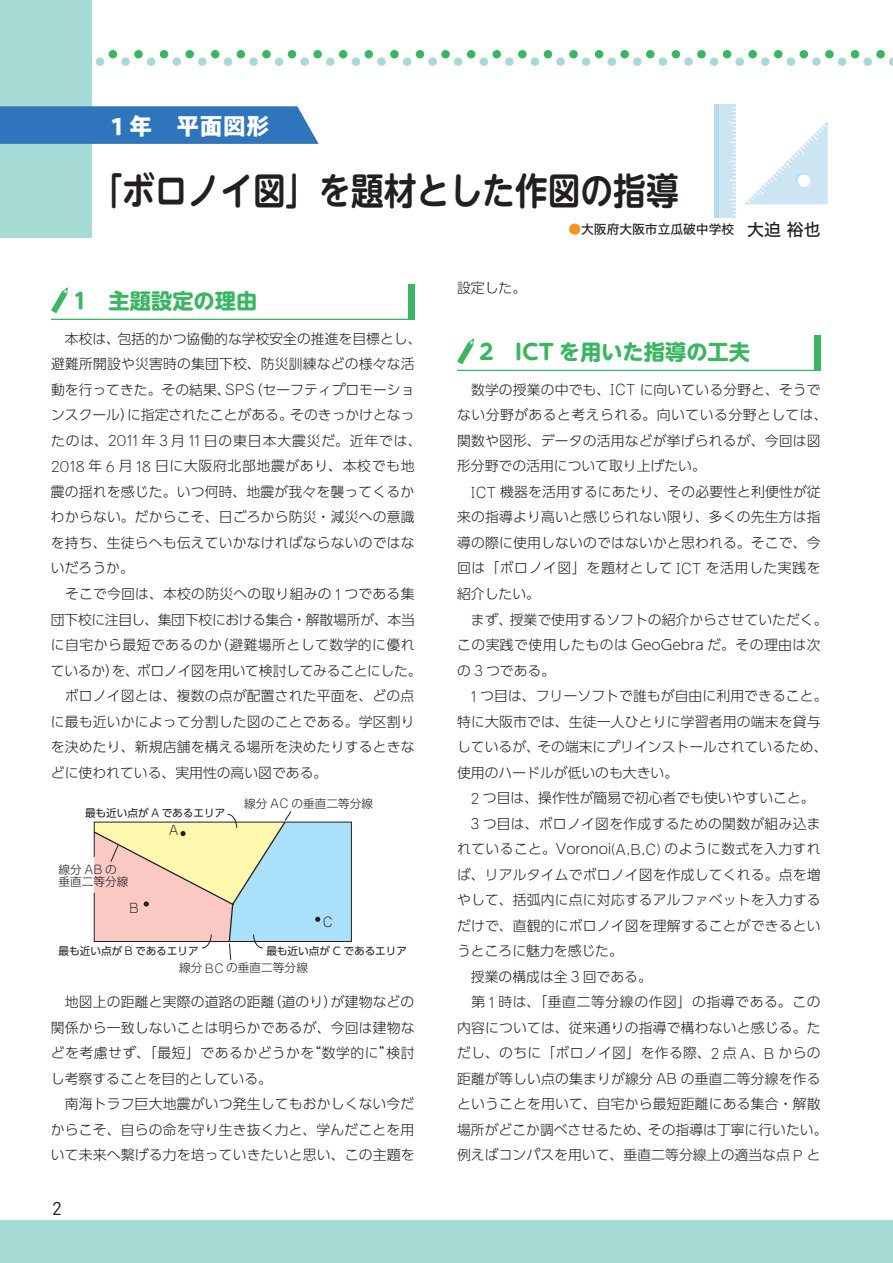
<style>
.page{position:relative;width:893px;height:1263px;background:#fff}
.page>*{position:absolute;margin:0;border:0;box-sizing:border-box;transform-origin:0 0}
.t1{font:700 37.2px "UD Shin M Go Pro De";color:#231f20;scale:.88 1}
.t2{font:700 23.4px "PA1 Gothic Std N";color:#fff}
.t3{font:700 21.3px "UD Shin M Go Pro";color:#3ab662}
.t4{font:19.5px "Orator Std";color:#231f20}
.t5{font:300 13.8px/25.5px "UD Shin Go Pr 6";letter-spacing:.015em;color:#231f20}
.t6{font:300 13.8px "UD Shin Go Pr 6";letter-spacing:.045em;color:#231f20}
.t7{font:12.75px "Hira Kaku Std W5";color:#231f20}
.t8{font:12.75px "Nail";color:#231f20}
.t9{font:300 11.7px/12.6px "UD Shin Go Pr 6";color:#231f20}
.t10{font:10.65px "UD Shin Go Pr 6";color:#231f20}
.s1{color:#f7931d}
.s2{font-size:16.95px}
.s3{font-family:"Nail";font-weight:400}
.s4{font-family:"Nail";font-weight:700}
.s5{font-family:"Shin M Go Pr 6"}
</style>
<div class="page">
<svg style="left:95px;top:50px;width:798px;height:16px"></svg>
<div style="left:0;top:0;width:92px;height:238px;background:#a6dad5"></div>
<div style="left:0;top:1220px;width:893px;height:43px;background:#a6dad5"></div>
<svg style="left:0;top:106px;width:319px;height:38px"></svg>
<div style="left:714px;top:104px;width:22px;height:114px;background:#cce5f3"></div>
<div style="left:714px;top:104px;width:5px;height:114px;background:#b4daef"></div>
<svg style="left:744px;top:121px;width:84px;height:83px"></svg>
<svg style="left:730px;top:107px;width:6px;height:108px"></svg>
<svg style="left:51px;top:283px;width:364px;height:37px"></svg>
<div style="left:408px;top:284px;width:7px;height:36px;background:#3ab662"></div>
<svg style="left:93px;top:811px;width:259px;height:149px"></svg>
<svg style="left:457px;top:334px;width:364px;height:37px"></svg>
<div style="left:814px;top:335px;width:7px;height:36px;background:#3ab662"></div>
<h2 class="t2" style="left:106px;top:111px;width:165px">１年　平面図形</h2>
<h1 class="t1" style="left:89px;top:161px;width:671px">「ボロノイ図」を題材とした作図の指導</h1>
<p class="t7" style="left:568px;top:220px;width:254px"><span class="s1">●</span>大阪府大阪市立瓜破中学校　<span class="s2">大迫 裕也</span></p>
<h3 class="t3" style="left:73px;top:283px;width:186px">1　主題設定の理由</h3>
<p class="t5" style="left:51px;top:325px;width:372px">　本校は、包括的かつ協働的な学校安全の推進を目標とし、避難所開設や災害時の集団下校、防災訓練などの様々な活動を行ってきた。その結果、<span class="s3">SPS</span>（セーフティプロモーションスクール）に指定されたことがある。そのきっかけとなったのは、<span class="s3">2011</span> 年 <span class="s3">3</span> 月 <span class="s3">11</span> 日の東日本大震災だ。近年では、<br><span class="s3">2018</span> 年 <span class="s3">6</span> 月 <span class="s3">18</span> 日に大阪府北部地震があり、本校でも地震の揺れを感じた。いつ何時、地震が我々を襲ってくるかわからない。だからこそ、日ごろから防災・減災への意識を持ち、生徒らへも伝えていかなければならないのではないだろうか。<br>　そこで今回は、本校の防災への取り組みの <span class="s3">1</span> つである集団下校に注目し、集団下校における集合・解散場所が、本当に自宅から最短であるのか（避難場所として数学的に優れているか）を、ボロノイ図を用いて検討してみることにした。　ボロノイ図とは、複数の点が配置された平面を、どの点に最も近いかによって分割した図のことである。学区割りを決めたり、新規店舗を構える場所を決めたりするときなどに使われている、実用性の高い図である。</p>
<p class="t10" style="left:85px;top:804px;width:142px">最も近い点が <span class="s4">A</span> であるエリア</p>
<p class="t9" style="left:58px;top:862px;width:72px">線分<span class="s3">AB</span>の垂直二等分線</p>
<p class="t8" style="left:130px;top:902px;width:10px">B</p>
<p class="t8" style="left:169px;top:824px;width:11px">A</p>
<p class="t10" style="left:59px;top:942px;width:142px">最も近い点が <span class="s4">B</span> であるエリア</p>
<p class="t9" style="left:244px;top:797px;width:131px">線分 <span class="s3">AC</span> の垂直二等分線</p>
<p class="t8" style="left:323px;top:916px;width:11px">C</p>
<p class="t10" style="left:266px;top:942px;width:142px">最も近い点が C であるエリア</p>
<p class="t9" style="left:179px;top:961px;width:130px">線分 <span class="s3">BC</span> の垂直二等分線</p>
<p class="t5" style="left:51px;top:989px;width:365px">　地図上の距離と実際の道路の距離（道のり）が建物などの関係から一致しないことは明らかであるが、今回は建物などを考慮せず、「最短」であるかどうかを"数学的に"検討し考察することを目的としている。<br>　南海トラフ巨大地震がいつ発生してもおかしくない今だからこそ、自らの命を守り生き抜く力と、学んだことを用いて未来へ繋げる力を培っていきたいと思い、この主題を</p>
<h3 class="t4" style="left:51px;top:1195px;width:13px">2</h3>
<p class="t5" style="left:457px;top:274px;width:71px">設定した。</p>
<h3 class="t3" style="left:479px;top:335px;width:272px">2　ICT を用いた指導の工夫</h3>
<p class="t5" style="left:457px;top:376px;width:372px">　数学の授業の中でも、<span class="s3">ICT</span> に向いている分野と、そうでない分野があると考えられる。向いている分野としては、関数や図形、データの活用などが挙げられるが、今回は図形分野での活用について取り上げたい。</p>
<p class="t5" style="left:457px;top:478px;width:372px;text-indent:14px"><span class="s3">ICT</span> 機器を活用するにあたり、その必要性と利便性が従来の指導より高いと感じられない限り、多くの先生方は指導の際に使用しないのではないかと思われる。そこで、今回は「ボロノイ図」を題材として <span class="s3">ICT</span> を活用した実践を紹介したい。<br>　まず、授業で使用するソフトの紹介からさせていただく。この実践で使用したものは GeoGebra だ。その理由は次の <span class="s3">3</span> つである。</p>
<p class="t5" style="left:457px;top:682px;width:372px;text-indent:14px"><span class="s3">1</span> つ目は、フリーソフトで誰もが自由に利用できること。特に大阪市では、生徒一人ひとりに学習者用の端末を貸与しているが、その端末にプリインストールされているため、使用のハードルが低いのも大きい。</p>
<p class="t5" style="left:471px;top:785px;width:345px"><span class="s3">2</span> つ目は、操作性が簡易で初心者でも使いやすいこと。</p>
<p class="t5" style="left:471px;top:810px;width:351px"><span class="s3">3</span> つ目は、ボロノイ図を作成するための関数が組み込ま</p>
<p class="t5" style="left:457px;top:836px;width:365px">れていること。Voronoi<span class="s3">(A</span><span class="s5">,</span><span class="s3">B</span><span class="s5">,</span><span class="s3">C)</span> のように数式を入力すれ</p>
<p class="t5" style="left:457px;top:861px;width:365px">ば、リアルタイムでボロノイ図を作成してくれる。点を増</p>
<p class="t5" style="left:457px;top:887px;width:365px">やして、括弧内に点に対応するアルファベットを入力する</p>
<p class="t5" style="left:457px;top:912px;width:365px">だけで、直観的にボロノイ図を理解することができるとい</p>
<p class="t5" style="left:457px;top:938px;width:167px">うところに魅力を感じた。</p>
<p class="t5" style="left:457px;top:963px;width:196px">　授業の構成は全 <span class="s3">3</span> 回である。</p>
<p class="t6" style="left:457px;top:991px;width:365px">　第 <span class="s3">1</span> 時は、「垂直二等分線の作図」の指導である。この</p>
<p class="t5" style="left:457px;top:1014px;width:365px">内容については、従来通りの指導で構わないと感じる。た</p>
<p class="t5" style="left:457px;top:1040px;width:365px">だし、のちに「ボロノイ図」を作る際、<span class="s3">2</span> 点 <span class="s3">A</span>、<span class="s3">B</span> からの</p>
<p class="t5" style="left:457px;top:1065px;width:365px">距離が等しい点の集まりが線分 <span class="s3">AB</span> の垂直二等分線を作る</p>
<p class="t5" style="left:457px;top:1091px;width:365px">ということを用いて、自宅から最短距離にある集合・解散</p>
<p class="t5" style="left:457px;top:1116px;width:372px">場所がどこか調べさせるため、その指導は丁寧に行いたい。</p>
<p class="t5" style="left:457px;top:1142px;width:365px">例えばコンパスを用いて、垂直二等分線上の適当な点 <span class="s3">P</span> と</p>
</div>
